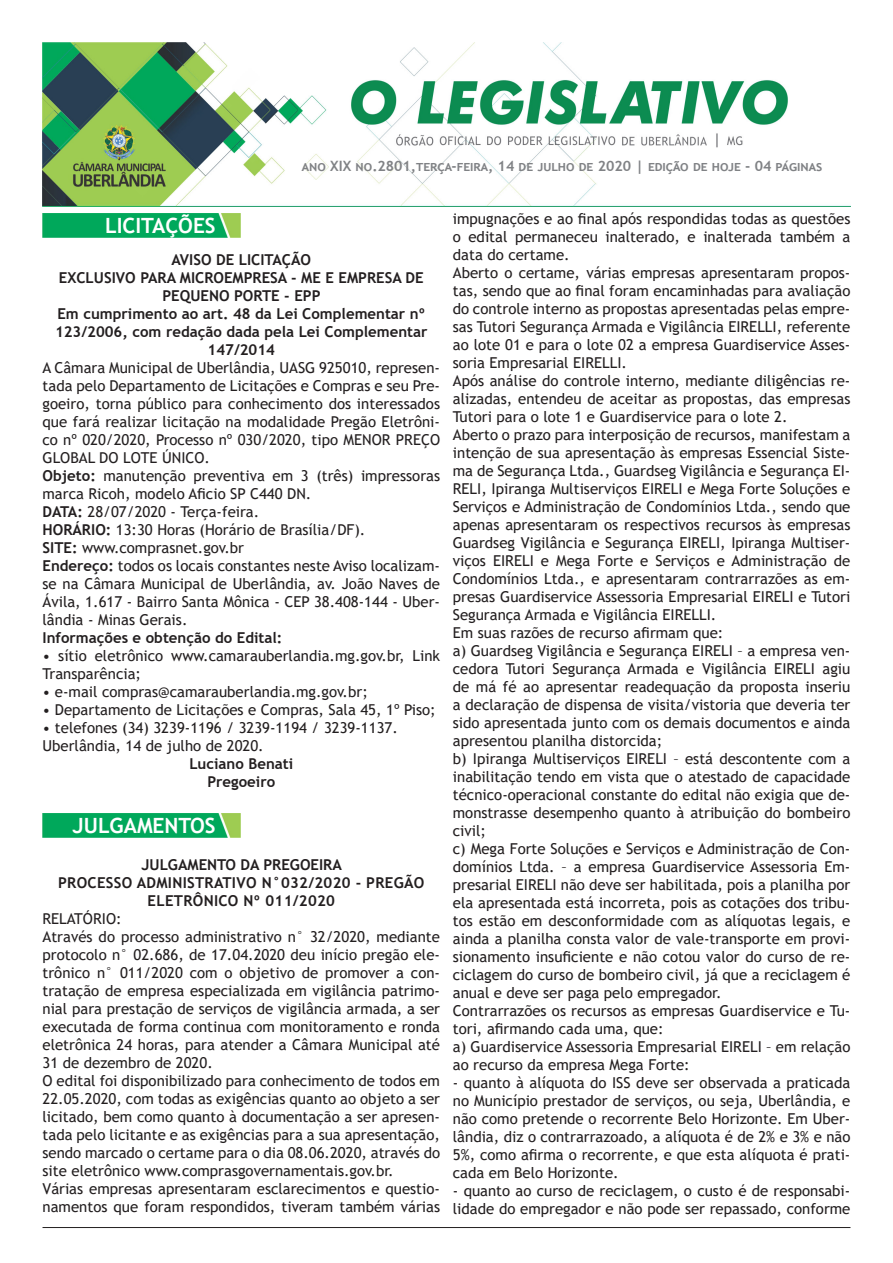
<style>
.page{position:relative;width:893px;height:1263px;background:#fff}
.page>*{position:absolute;margin:0;border:0;box-sizing:border-box;transform-origin:0 0}
.t1{font:700 21px "Trebuchet MS";color:#fff}
.t2{font:15px/18px "Trebuchet MS";color:#231f20;text-align:justify}
.t3{font:700 15px/18px "Trebuchet MS";color:#231f20;text-align:center}
.t4{font:700 15px/18px "Trebuchet MS";letter-spacing:.02em;color:#231f20;text-align:center}
.t5{font:700 14.25px "Trebuchet MS";color:#808285}
.s1{font-weight:700}
</style>
<div class="page">
<img style="left:43px;top:43px;width:807px;height:163px">
<hr style="left:43px;top:1227px;width:807px;height:1px;background:#231f20">
<img style="left:43px;top:213px;width:197px;height:24px">
<img style="left:43px;top:813px;width:197px;height:24px">
<p class="t5" style="left:302px;top:157px;width:522px">ano XIX no.2801,terça-feira, 14 de julho de 2020 | edição de hoje - 04 páginas</p>
<p class="t1" style="left:105px;top:212px;width:112px">LICITAÇÕES</p>
<p class="t3" style="left:171px;top:251px;width:141px">AVISO DE LICITAÇÃO</p>
<p class="t3" style="left:59px;top:269px;width:366px">EXCLUSIVO PARA MICROEMPRESA - ME E EMPRESA DE<br>PEQUENO PORTE - EPP</p>
<p class="t3" style="left:55px;top:305px;width:374px">Em cumprimento ao art. 48 da Lei Complementar nº<br>123/2006, com redação dada pela Lei Complementar<br>147/2014</p>
<p class="t2" style="left:43px;top:359px;width:399px">A Câmara Municipal de Uberlândia, UASG 925010, represen&shy;tada pelo Departamento de Licitações e Compras e seu Pre&shy;goeiro, torna público para conhecimento dos interessados que fará realizar licitação na modalidade Pregão Eletrôni&shy;co nº 020/2020, Processo nº 030/2020, tipo MENOR PREÇO GLOBAL DO LOTE ÚNICO.</p>
<p class="t2" style="left:43px;top:467px;width:399px"><span class="s1">Objeto:</span> manutenção preventiva em 3 (três) impressoras marca Ricoh, modelo Aficio SP C440 DN.</p>
<p class="t2" style="left:43px;top:503px;width:218px"><span class="s1">DATA:</span> 28/07/2020 - Terça-feira.</p>
<p class="t2" style="left:43px;top:521px;width:324px"><span class="s1">HORÁRIO:</span> 13:30 Horas (Horário de Brasília/DF).</p>
<p class="t2" style="left:43px;top:539px;width:203px"><span class="s1">SITE:</span> www.comprasnet.gov.br</p>
<p class="t2" style="left:43px;top:557px;width:399px"><span class="s1">Endereço:</span> todos os locais constantes neste Aviso localizam&shy;se na Câmara Municipal de Uberlândia, av. João Naves de Ávila, 1.617 - Bairro Santa Mônica - CEP 38.408-144 - Uber&shy;lândia - Minas Gerais.</p>
<p class="t3" style="left:43px;top:629px;width:241px">Informações e obtenção do Edital:</p>
<p class="t2" style="left:43px;top:647px;width:399px">• sítio eletrônico www.camarauberlandia.mg.gov.br, Link<br>Transparência;</p>
<p class="t2" style="left:43px;top:683px;width:327px">• e-mail compras@camarauberlandia.mg.gov.br;</p>
<p class="t2" style="left:43px;top:701px;width:395px">• Departamento de Licitações e Compras, Sala 45, 1º Piso;</p>
<p class="t2" style="left:43px;top:719px;width:357px">• telefones (34) 3239-1196 / 3239-1194 / 3239-1137.</p>
<p class="t2" style="left:43px;top:737px;width:223px">Uberlândia, 14 de julho de 2020.</p>
<p class="t3" style="left:189px;top:755px;width:105px">Luciano Benati</p>
<p class="t3" style="left:207px;top:773px;width:69px">Pregoeiro</p>
<p class="t1" style="left:73px;top:813px;width:145px">JULGAMENTOS</p>
<p class="t3" style="left:142px;top:855px;width:202px">JULGAMENTO DA PREGOEIRA</p>
<p class="t4" style="left:58px;top:873px;width:368px">PROCESSO ADMINISTRATIVO N°032/2020 - PREGÃO<br>ELETRÔNICO Nº 011/2020</p>
<p class="t2" style="left:43px;top:909px;width:81px">RELATÓRIO:</p>
<p class="t2" style="left:43px;top:927px;width:399px">Através do processo administrativo n° 32/2020, mediante protocolo n° 02.686, de 17.04.2020 deu início pregão ele&shy;trônico n° 011/2020 com o objetivo de promover a con&shy;tratação de empresa especializada em vigilância patrimo&shy;nial para prestação de serviços de vigilância armada, a ser executada de forma continua com monitoramento e ronda eletrônica 24 horas, para atender a Câmara Municipal até 31 de dezembro de 2020.</p>
<p class="t2" style="left:43px;top:1071px;width:399px">O edital foi disponibilizado para conhecimento de todos em 22.05.2020, com todas as exigências quanto ao objeto a ser licitado, bem como quanto à documentação a ser apresen&shy;tada pelo licitante e as exigências para a sua apresentação, sendo marcado o certame para o dia 08.06.2020, através do site eletrônico www.comprasgovernamentais.gov.br.</p>
<p class="t2" style="left:43px;top:1179px;width:399px">Várias empresas apresentaram esclarecimentos e questio&shy;namentos que foram respondidos, tiveram também várias</p>
<p class="t2" style="left:453px;top:210px;width:399px">impugnações e ao final após respondidas todas as questões o edital permaneceu inalterado, e inalterada também a data do certame.</p>
<p class="t2" style="left:453px;top:264px;width:399px">Aberto o certame, várias empresas apresentaram propos&shy;tas, sendo que ao final foram encaminhadas para avaliação do controle interno as propostas apresentadas pelas empre&shy;sas Tutori Segurança Armada e Vigilância EIRELLI, referente ao lote 01 e para o lote 02 a empresa Guardiservice Asses&shy;soria Empresarial EIRELLI.</p>
<p class="t2" style="left:453px;top:372px;width:399px">Após análise do controle interno, mediante diligências re&shy;alizadas, entendeu de aceitar as propostas, das empresas Tutori para o lote 1 e Guardiservice para o lote 2.</p>
<p class="t2" style="left:453px;top:426px;width:399px">Aberto o prazo para interposição de recursos, manifestam a intenção de sua apresentação às empresas Essencial Siste&shy;ma de Segurança Ltda., Guardseg Vigilância e Segurança EI-RELI, Ipiranga Multiserviços EIRELI e Mega Forte Soluções e Serviços e Administração de Condomínios Ltda., sendo que apenas apresentaram os respectivos recursos às empresas Guardseg Vigilância e Segurança EIRELI, Ipiranga Multiser&shy;viços EIRELI e Mega Forte e Serviços e Administração de Condomínios Ltda., e apresentaram contrarrazões as em&shy;presas Guardiservice Assessoria Empresarial EIRELI e Tutori Segurança Armada e Vigilância EIRELLI.</p>
<p class="t2" style="left:453px;top:624px;width:272px">Em suas razões de recurso afirmam que:</p>
<p class="t2" style="left:453px;top:642px;width:399px">a) Guardseg Vigilância e Segurança EIRELI – a empresa ven&shy;cedora Tutori Segurança Armada e Vigilância EIRELI agiu de má fé ao apresentar readequação da proposta inseriu a declaração de dispensa de visita/vistoria que deveria ter sido apresentada junto com os demais documentos e ainda apresentou planilha distorcida;</p>
<p class="t2" style="left:453px;top:750px;width:399px">b) Ipiranga Multiserviços EIRELI – está descontente com a inabilitação tendo em vista que o atestado de capacidade técnico-operacional constante do edital não exigia que de&shy;monstrasse desempenho quanto à atribuição do bombeiro civil;</p>
<p class="t2" style="left:453px;top:840px;width:399px">c) Mega Forte Soluções e Serviços e Administração de Con&shy;domínios Ltda. – a empresa Guardiservice Assessoria Em&shy;presarial EIRELI não deve ser habilitada, pois a planilha por ela apresentada está incorreta, pois as cotações dos tribu&shy;tos estão em desconformidade com as alíquotas legais, e ainda a planilha consta valor de vale-transporte em provi&shy;sionamento insuficiente e não cotou valor do curso de re&shy;ciclagem do curso de bombeiro civil, já que a reciclagem é anual e deve ser paga pelo empregador.</p>
<p class="t2" style="left:453px;top:1002px;width:399px">Contrarrazões os recursos as empresas Guardiservice e Tu&shy;tori, afirmando cada uma, que:</p>
<p class="t2" style="left:453px;top:1038px;width:399px">a) Guardiservice Assessoria Empresarial EIRELI – em relação ao recurso da empresa Mega Forte:</p>
<p class="t2" style="left:453px;top:1074px;width:399px">- quanto à alíquota do ISS deve ser observada a praticada no Município prestador de serviços, ou seja, Uberlândia, e não como pretende o recorrente Belo Horizonte. Em Uber&shy;lândia, diz o contrarrazoado, a alíquota é de 2% e 3% e não 5%, como afirma o recorrente, e que esta alíquota é prati&shy;cada em Belo Horizonte.</p>
<p class="t2" style="left:453px;top:1182px;width:399px">- quanto ao curso de reciclagem, o custo é de responsabi&shy;lidade do empregador e não pode ser repassado, conforme</p>
</div>
